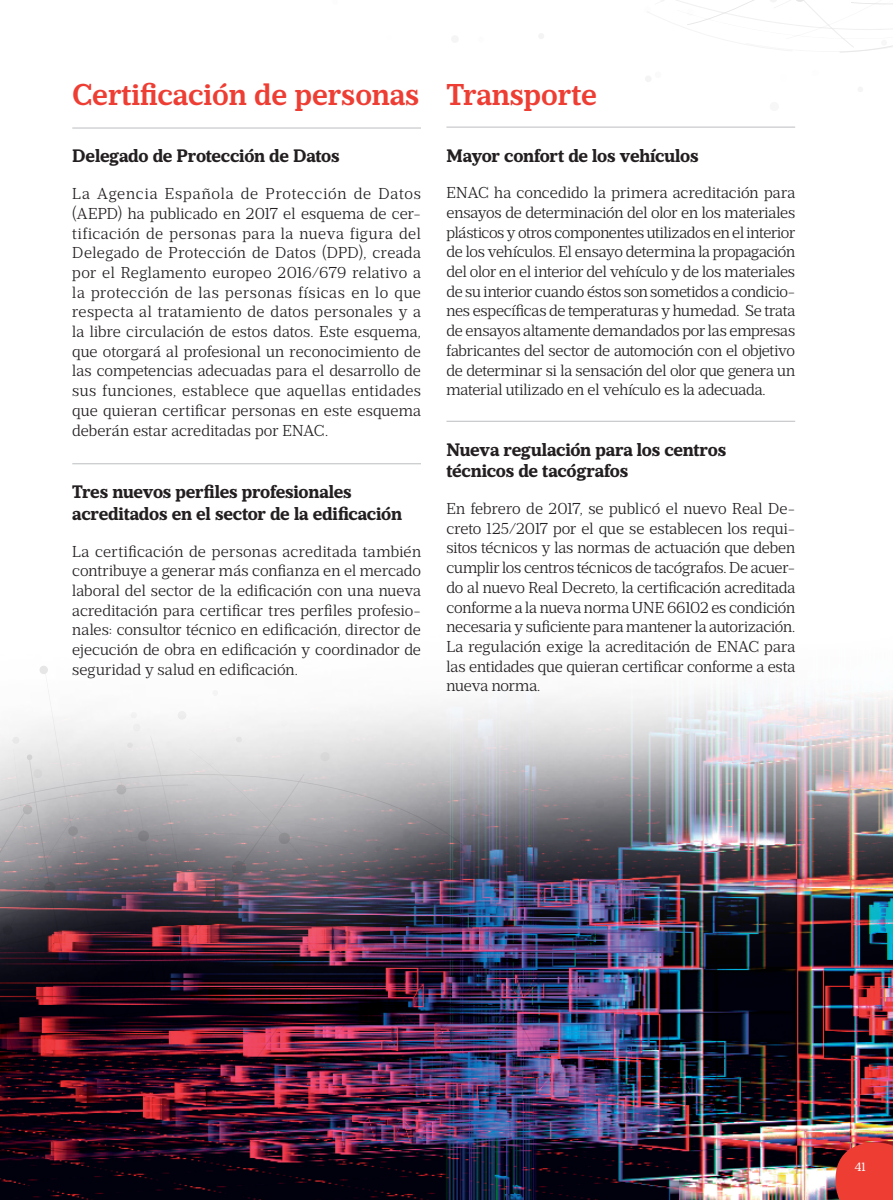
<style>
.page{position:relative;width:893px;height:1200px;background:#fff}
.page>*{position:absolute;margin:0;border:0;box-sizing:border-box;transform-origin:0 0}
.t1{font:600 30px "Prumo Slab";color:#ee3e34}
.t2{font:700 18px/21.6px "Prumo Slab";letter-spacing:-.01em;color:#231f20}
.t3{font:300 15.75px/19.6px "Prumo Slab";color:#231f20;text-align:justify}
.t4{font:12px "Prumo Slab";color:#fff}
</style>
<div class="page">
<img style="left:0;top:420px;width:893px;height:779px">
<svg style="left:45px;top:670px;width:131px;height:40px"></svg>
<img style="left:523px;top:917px;width:17px;height:140px">
<div style="left:39px;top:665px;width:9px;height:9px;background:#e6e6e6;border-radius:50%"></div>
<svg style="left:517px;top:976px;width:11px;height:10px"></svg>
<svg style="left:572px;top:969px;width:7px;height:7px"></svg>
<svg style="left:212px;top:689px;width:6px;height:6px"></svg>
<svg style="left:556px;top:919px;width:8px;height:7px"></svg>
<div style="left:595px;top:799px;width:9px;height:9px;background:#7f7f84;border-radius:4px"></div>
<svg style="left:580px;top:836px;width:7px;height:7px"></svg>
<svg style="left:638px;top:895px;width:7px;height:6px"></svg>
<svg style="left:538px;top:998px;width:6px;height:6px"></svg>
<img style="left:0;top:710px;width:523px;height:347px">
<svg style="left:642px;top:872px;width:7px;height:7px"></svg>
<svg style="left:618px;top:929px;width:7px;height:7px"></svg>
<svg style="left:596px;top:926px;width:7px;height:7px"></svg>
<svg style="left:645px;top:909px;width:7px;height:7px"></svg>
<svg style="left:633px;top:872px;width:5px;height:6px"></svg>
<hr style="left:446px;top:421px;width:349px;height:1px;background:#bcbdc0">
<hr style="left:446px;top:127px;width:349px;height:1px;background:#bcbdc0">
<hr style="left:72px;top:128px;width:349px;height:1px;background:#bcbdc0">
<hr style="left:72px;top:463px;width:349px;height:1px;background:#bcbdc0">
<div style="left:451px;top:35px;width:8px;height:8px;background:#f5f5f5;border-radius:50%"></div>
<div style="left:645px;top:75px;width:7px;height:7px;background:#f4f4f4;border-radius:50%"></div>
<div style="left:655px;top:71px;width:6px;height:7px;background:#fafafa;border-radius:50%"></div>
<div style="left:770px;top:102px;width:9px;height:9px;background:#f7f7f7;border-radius:4px"></div>
<svg style="left:539px;top:0;width:354px;height:53px"></svg>
<svg style="left:836px;top:1142px;width:57px;height:57px;background:#e33b33"></svg>
<h1 class="t1" style="left:72px;top:77px;width:348px">Certificación de personas</h1>
<p class="t2" style="left:72px;top:146px;width:269px">Delegado de Protección de Datos</p>
<p class="t3" style="left:72px;top:184px;width:350px">La Agencia Española de Protección de Datos (AEPD) ha publicado en 2017 el esquema de cer&shy;tificación de personas para la nueva figura del Delegado de Protección de Datos (DPD), creada por el Reglamento europeo 2016/679 relativo a la protección de las personas físicas en lo que respecta al tratamiento de datos personales y a la libre circulación de estos datos. Este esquema, que otorgará al profesional un reconocimiento de las competencias adecuadas para el desarrollo de sus funciones, establece que aquellas entidades que quieran certificar personas en este esquema deberán estar acreditadas por ENAC.</p>
<p class="t2" style="left:72px;top:481px;width:331px">Tres nuevos perfiles profesionales acreditados en el sector de la edificación</p>
<p class="t3" style="left:72px;top:541px;width:350px">La certificación de personas acreditada también contribuye a generar más confianza en el mercado laboral del sector de la edificación con una nueva acreditación para certificar tres perfiles profesio&shy;nales: consultor técnico en edificación, director de ejecución de obra en edificación y coordinador de seguridad y salud en edificación.</p>
<h1 class="t1" style="left:446px;top:77px;width:152px">Transporte</h1>
<p class="t2" style="left:446px;top:145px;width:254px">Mayor confort de los vehículos</p>
<p class="t3" style="left:446px;top:183px;width:350px">ENAC ha concedido la primera acreditación para ensayos de determinación del olor en los materiales plásticos y otros componentes utilizados en el interior de los vehículos. El ensayo determina la propagación del olor en el interior del vehículo y de los materiales de su interior cuando éstos son sometidos a condicio&shy;nes específicas de temperaturas y humedad. Se trata de ensayos altamente demandados por las empresas fabricantes del sector de automoción con el objetivo de determinar si la sensación del olor que genera un material utilizado en el vehículo es la adecuada.</p>
<p class="t2" style="left:446px;top:439px;width:281px">Nueva regulación para los centros técnicos de tacógrafos</p>
<p class="t3" style="left:446px;top:498px;width:350px">En febrero de 2017, se publicó el nuevo Real De&shy;creto 125/2017 por el que se establecen los requi&shy;sitos técnicos y las normas de actuación que deben cumplir los centros técnicos de tacógrafos. De acuer&shy;do al nuevo Real Decreto, la certificación acreditada conforme a la nueva norma UNE 66102 es condición necesaria y suficiente para mantener la autorización.<br>La regulación exige la acreditación de ENAC para las entidades que quieran certificar conforme a esta nueva norma.</p>
<p class="t4" style="left:855px;top:1159px;width:12px">41</p>
</div>
